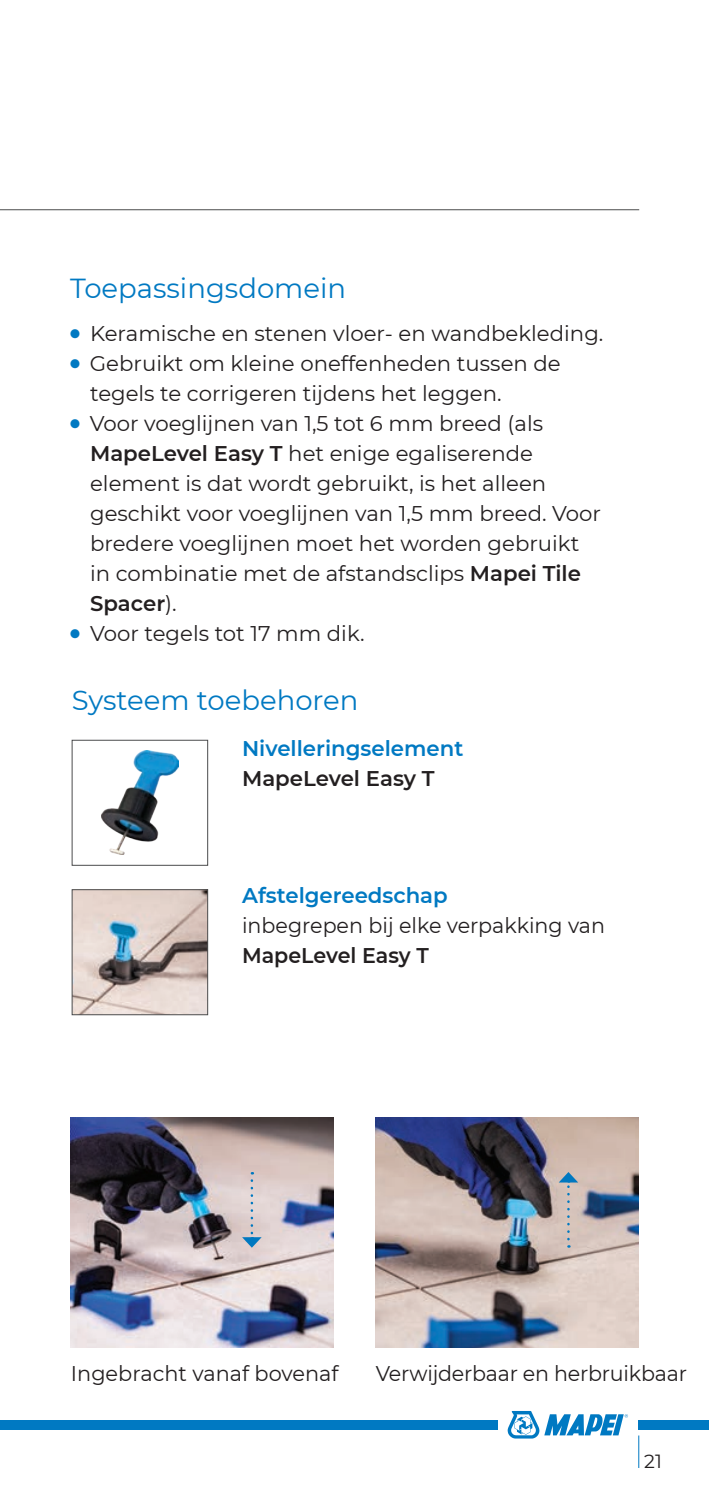
<style>
.page{position:relative;width:709px;height:1489px;background:#fff}
.page>*{position:absolute;margin:0;border:0;box-sizing:border-box;transform-origin:0 0}
.t1{font:27.5px "Montserrat";color:#0079c2}
.t2{font:21.25px/30px "Montserrat";color:#231f20}
.t3{font:600 21.25px "Montserrat";color:#0079c2}
.t4{font:600 21.25px "Montserrat";color:#231f20}
.t5{font:19px "Montserrat";color:#231f20}
.s1{color:#0079c2}
.s2{font-weight:600}
</style>
<div class="page">
<svg style="left:507px;top:1411px;width:121px;height:27px"></svg>
<div style="left:0;top:1419px;width:497px;height:10px;background:#0079c2"></div>
<div style="left:638px;top:1419px;width:71px;height:10px;background:#0079c2"></div>
<hr style="left:638px;top:1435px;width:1px;height:32px;background:#0079c2">
<hr style="left:0;top:209px;width:639px;height:1px;background:#4b4c4d">
<img style="left:74px;top:891px;width:132px;height:121px">
<div style="left:72px;top:889px;width:136px;height:125px;border:1px solid #4b4c4d"></div>
<div style="left:72px;top:740px;width:136px;height:125px;border:1px solid #4b4c4d"></div>
<img style="left:376px;top:1117px;width:262px;height:229px">
<img style="left:71px;top:1117px;width:262px;height:229px">
<img style="left:101px;top:751px;width:77px;height:103px">
<svg style="left:242px;top:1180px;width:20px;height:67px"></svg>
<svg style="left:558px;top:1171px;width:20px;height:68px"></svg>
<p class="t1" style="left:70px;top:269px;width:277px">Toepassingsdomein</p>
<p class="t2" style="left:70px;top:317px;width:535px"><span class="s1">●</span> Keramische en stenen vloer- en wandbekleding.</p>
<p class="t2" style="left:90px;top:347px;width:472px;text-indent:-20px"><span class="s1">●</span> Gebruikt om kleine oneffenheden tussen de tegels te corrigeren tijdens het leggen.</p>
<p class="t2" style="left:90px;top:407px;width:512px;text-indent:-20px"><span class="s1">●</span> Voor voeglijnen van 1,5 tot 6 mm breed (als <span class="s2">MapeLevel Easy T</span> het enige egaliserende element is dat wordt gebruikt, is het alleen geschikt voor voeglijnen van 1,5 mm breed. Voor bredere voeglijnen moet het worden gebruikt in combinatie met de afstandsclips <span class="s2">Mapei Tile Spacer</span>).</p>
<p class="t2" style="left:70px;top:617px;width:296px"><span class="s1">●</span> Voor tegels tot 17 mm dik.</p>
<p class="t1" style="left:72px;top:681px;width:288px">Systeem toebehoren</p>
<p class="t3" style="left:242px;top:733px;width:223px">Nivelleringselement</p>
<p class="t4" style="left:242px;top:763px;width:194px">MapeLevel Easy T</p>
<p class="t3" style="left:242px;top:879px;width:207px">Afstelgereedschap</p>
<p class="t2" style="left:242px;top:909px;width:364px">inbegrepen bij elke verpakking van</p>
<p class="t4" style="left:242px;top:939px;width:188px">MapeLevel Easy T</p>
<p class="t2" style="left:71px;top:1357px;width:269px">Ingebracht vanaf bovenaf</p>
<p class="t2" style="left:376px;top:1357px;width:313px">Verwijderbaar en herbruikbaar</p>
<p class="t5" style="left:644px;top:1447px;width:19px">21</p>
</div>
